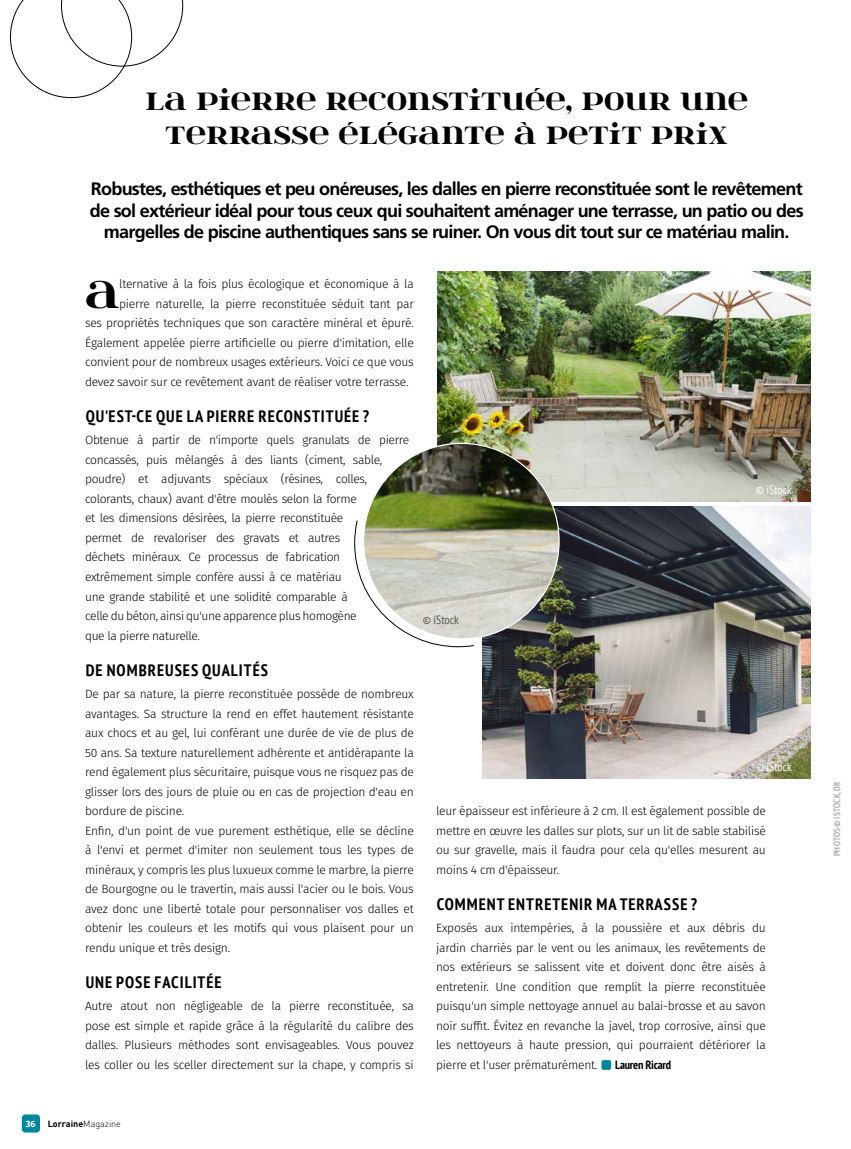
<style>
.page{position:relative;width:851px;height:1149px;background:#fff}
.page>*{position:absolute;margin:0;border:0;box-sizing:border-box;transform-origin:0 0}
.t1{font:43.95px "itsadzoke";color:#000}
.t2{font:28.5px/34.2px "itsadzoke";color:#000;text-align:center}
.t3{font:700 18px/21.6px "Frutiger LT Std";letter-spacing:-.04em;color:#000;text-align:center}
.t4{font:700 condensed 16.5px "PT Sans";letter-spacing:.06em;color:#000}
.t5{font:300 12px/19.5px "Fira Sans";letter-spacing:-.02em;color:#000;text-align:justify}
.t6{font:condensed 12px "PT Sans";color:#fff}
.t7{font:condensed 12px "PT Sans";color:#575756}
.t8{font:700 9px "DIN Pro";color:#000}
.t9{font:condensed 9px "PT Sans";letter-spacing:.04em;color:#878787}
.t10{font:700 9px "Fira Sans";color:#fff}
.s1{font-family:"Button Bonus Circle Negative";font-weight:400;color:#00879e}
.s2{font-family:"PT Sans";font-weight:700;font-stretch:condensed}
.s3{font-weight:300}
</style>
<div class="page">
<div style="left:22px;top:1114px;width:18px;height:18px;background:#00879e;border-radius:4px"></div>
<img style="left:437px;top:271px;width:373px;height:230px">
<img style="left:483px;top:506px;width:327px;height:272px">
<img style="left:363px;top:443px;width:196px;height:195px;border-radius:98px">
<svg style="left:354px;top:519px;width:120px;height:128px"></svg>
<svg style="left:10px;top:0;width:173px;height:98px"></svg>
<h2 class="t2" style="left:145px;top:82px;width:604px">LA PIERRE RECONSTITUÉE, POUR UNE<br>TERRASSE ÉLÉGANTE À PETIT PRIX</h2>
<p class="t3" style="left:90px;top:178px;width:715px">Robustes, esthétiques et peu onéreuses, les dalles en pierre reconstituée sont le revêtement de sol extérieur idéal pour tous ceux qui souhaitent aménager une terrasse, un patio ou des margelles de piscine authentiques sans se ruiner. On vous dit tout sur ce matériau malin.</p>
<h1 class="t1" style="left:85px;top:264px;width:36px">A</h1>
<p class="t5" style="left:119px;top:275px;width:296px">lternative à la fois plus écologique et économique à la</p>
<p class="t5" style="left:119px;top:294px;width:296px">pierre naturelle, la pierre reconstituée séduit tant par</p>
<p class="t5" style="left:85px;top:314px;width:330px">ses propriétés techniques que son caractère minéral et épuré.</p>
<p class="t5" style="left:85px;top:333px;width:330px">Également appelée pierre artificielle ou pierre d'imitation, elle</p>
<p class="t5" style="left:85px;top:353px;width:330px">convient pour de nombreux usages extérieurs. Voici ce que vous</p>
<p class="t5" style="left:85px;top:372px;width:325px">devez savoir sur ce revêtement avant de réaliser votre terrasse.</p>
<h3 class="t4" style="left:86px;top:405px;width:285px">QU'EST-CE QUE LA PIERRE RECONSTITUÉE ?</h3>
<p class="t5" style="left:85px;top:431px;width:325px;text-align:left">Obtenue à partir de n'importe quels granulats de pierre concassés, puis mélangés à des liants (ciment, sable, poudre) et adjuvants spéciaux (résines, colles, colorants, chaux) avant d'être moulés selon la forme<br>et les dimensions désirées, la pierre reconstituée<br>permet de revaloriser des gravats et autres<br>déchets minéraux. Ce processus de fabrication extrêmement simple confère aussi à ce matériau<br>une grande stabilité et une solidité comparable à<br>celle du béton, ainsi qu'une apparence plus homogène<br>que la pierre naturelle.</p>
<h3 class="t4" style="left:86px;top:659px;width:184px">DE NOMBREUSES QUALITÉS</h3>
<p class="t5" style="left:85px;top:684px;width:330px;text-align:left">De par sa nature, la pierre reconstituée possède de nombreux avantages. Sa structure la rend en effet hautement résistante aux chocs et au gel, lui conférant une durée de vie de plus de 50 ans. Sa texture naturellement adhérente et antidérapante la rend également plus sécuritaire, puisque vous ne risquez pas de glisser lors des jours de pluie ou en cas de projection d'eau en bordure de piscine.<br>Enfin, d'un point de vue purement esthétique, elle se décline à l'envi et permet d'imiter non seulement tous les types de minéraux, y compris les plus luxueux comme le marbre, la pierre de Bourgogne ou le travertin, mais aussi l'acier ou le bois. Vous avez donc une liberté totale pour personnaliser vos dalles et obtenir les couleurs et les motifs qui vous plaisent pour un rendu unique et très design.</p>
<h3 class="t4" style="left:86px;top:971px;width:137px">UNE POSE FACILITÉE</h3>
<p class="t5" style="left:85px;top:996px;width:330px">Autre atout non négligeable de la pierre reconstituée, sa pose est simple et rapide grâce à la régularité du calibre des dalles. Plusieurs méthodes sont envisageables. Vous pouvez les coller ou les sceller directement sur la chape, y compris si</p>
<p class="t6" style="left:755px;top:482px;width:37px">© iStock</p>
<p class="t7" style="left:422px;top:612px;width:37px">© iStock</p>
<p class="t6" style="left:755px;top:758px;width:37px">© iStock</p>
<p class="t5" style="left:436px;top:801px;width:331px">leur épaisseur est inférieure à 2 cm. Il est également possible de mettre en œuvre les dalles sur plots, sur un lit de sable stabilisé ou sur gravelle, mais il faudra pour cela qu'elles mesurent au moins 4 cm d'épaisseur.</p>
<h3 class="t4" style="left:436px;top:893px;width:262px">COMMENT ENTRETENIR MA TERRASSE ?</h3>
<p class="t5" style="left:436px;top:918px;width:331px">Exposés aux intempéries, à la poussière et aux débris du jardin charriés par le vent ou les animaux, les revêtements de nos extérieurs se salissent vite et doivent donc être aisés à entretenir. Une condition que remplit la pierre reconstituée puisqu'un simple nettoyage annuel au balai-brosse et au savon noir suffit. Évitez en revanche la javel, trop corrosive, ainsi que les nettoyeurs à haute pression, qui pourraient détériorer la pierre et l'user prématurément. <span class="s1">±</span> <span class="s2">Lauren Ricard</span></p>
<p class="t10" style="left:26px;top:1117px;width:11px">36</p>
<p class="t8" style="left:48px;top:1115px;width:75px">Lorraine<span class="s3">Magazine</span></p>
<p class="t9" style="left:831px;top:855px;width:76px;rotate:-90deg">PHOTOS © ISTOCK, DR</p>
</div>
